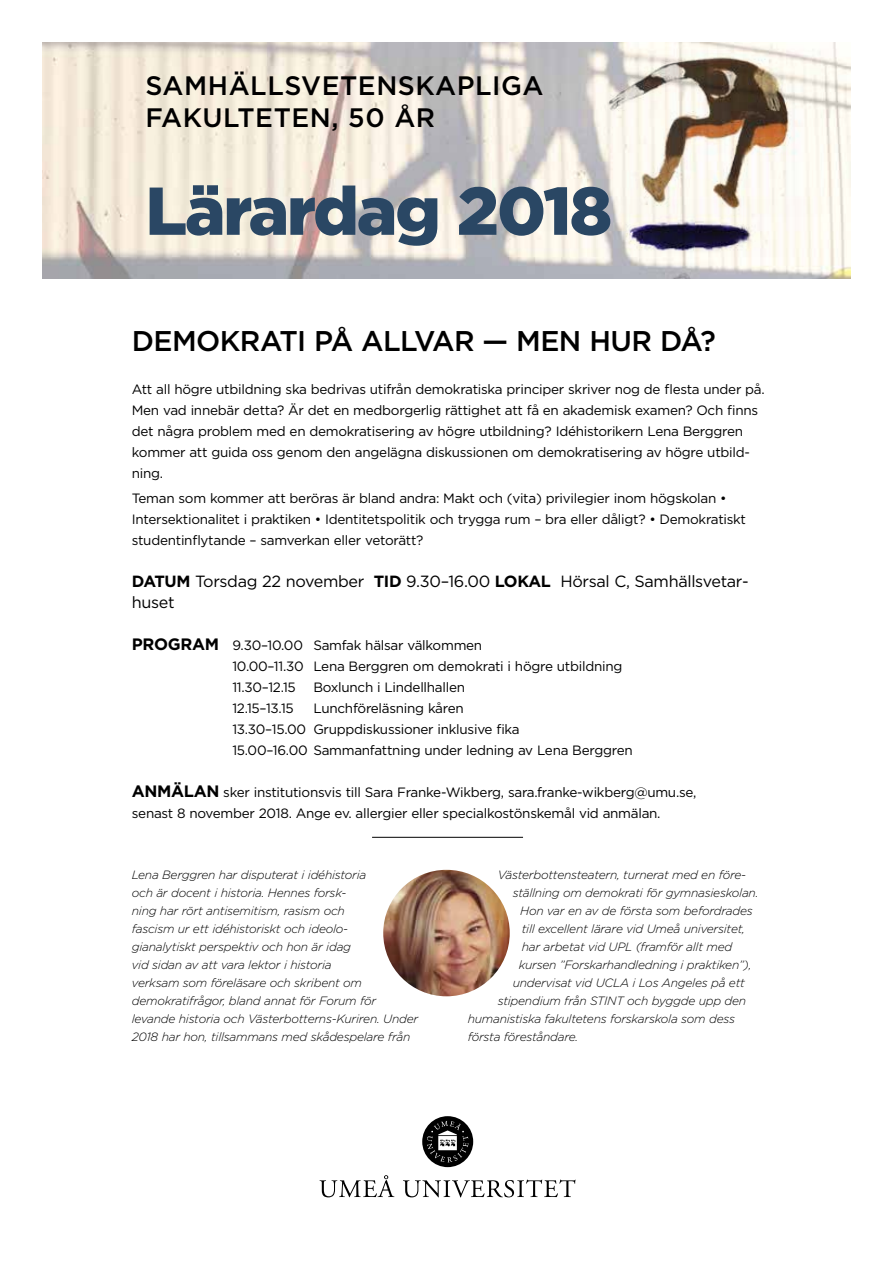
<style>
.page{position:relative;width:893px;height:1263px;background:#fff}
.page>*{position:absolute;margin:0;border:0;box-sizing:border-box;transform-origin:0 0}
.t1{font:900 67.5px "Gotham 20";letter-spacing:-.01em;color:#2a4764}
.t2{font:500 28.5px "Gotham 20";color:#000}
.t3{font:500 26.7px/32px "Gotham 20";letter-spacing:.04em;color:#000}
.t4{font:16.2px/21px "Gotham 20";color:#000}
.t5{font:13.5px/21px "Gotham 20";color:#000}
.t6{font:italic 300 12px/18px "Gotham 20";color:#000}
.s1{font-weight:700}
.s2{font-weight:700;font-size:16.5px}
</style>
<div class="page">
<img style="left:43px;top:43px;width:807px;height:236px">
<img style="left:593px;top:51px;width:230px;height:165px">
<img style="left:591px;top:200px;width:222px;height:56px">
<div style="left:422px;top:1116px;width:51px;height:51px;background:#000;border-radius:50%"></div>
<svg style="left:427px;top:1121px;width:41px;height:41px"></svg>
<svg style="left:320px;top:1175px;width:74px;height:22px"></svg>
<svg style="left:403px;top:1179px;width:172px;height:18px"></svg>
<img style="left:383px;top:870px;width:127px;height:126px;border-radius:63px">
<hr style="left:372px;top:837px;width:151px;height:1px;background:#000">
<h3 class="t3" style="left:145px;top:70px;width:399px">SAMHÄLLSVETENSKAPLIGA<br>FAKULTETEN, 50 ÅR</h3>
<h1 class="t1" style="left:145px;top:164px;width:467px">Lärardag 2018</h1>
<h2 class="t2" style="left:132px;top:323px;width:585px">DEMOKRATI PÅ ALLVAR — MEN HUR DÅ?</h2>
<p class="t5" style="left:132px;top:378px;width:634px">Att all högre utbildning ska bedrivas utifrån demokratiska principer skriver nog de flesta under på.<br>Men vad innebär detta? Är det en medborgerlig rättighet att få en akademisk examen? Och finns det några problem med en demokratisering av högre utbildning? Idéhistorikern Lena Berggren kommer att guida oss genom den angelägna diskussionen om demokratisering av högre utbild&shy;ning.</p>
<p class="t5" style="left:132px;top:487px;width:615px">Teman som kommer att beröras är bland andra: Makt och (vita) privilegier inom högskolan •<br>Intersektionalitet i praktiken • Identitetspolitik och trygga rum – bra eller dåligt? • Demokratiskt studentinflytande – samverkan eller vetorätt?</p>
<p class="t4" style="left:132px;top:570px;width:618px"><span class="s1">DATUM</span> Torsdag 22 november <span class="s1">TID</span> 9.30–16.00 <span class="s1">LOKAL</span> Hörsal C, Samhällsvetar&shy;huset</p>
<p class="t5" style="left:232px;top:634px;width:391px;text-indent:-100px"><span class="s2">PROGRAM</span> 9.30–10.00 Samfak hälsar välkommen<br>10.00–11.30 Lena Berggren om demokrati i högre utbildning<br>11.30–12.15</p>
<p class="t5" style="left:313px;top:676px;width:153px">Boxlunch i Lindellhallen</p>
<p class="t5" style="left:232px;top:697px;width:402px;text-indent:81px">Lunchföreläsning kåren<br>13.30–15.00 Gruppdiskussioner inklusive fika<br>15.00–16.00 Sammanfattning under ledning av Lena Berggren</p>
<p class="t5" style="left:132px;top:781px;width:566px"><span class="s2">ANMÄLAN</span> sker institutionsvis till Sara Franke-Wikberg, sara.franke-wikberg@umu.se, senast 8 november 2018. Ange ev. allergier eller specialkostönskemål vid anmälan.</p>
<p class="t5" style="left:232px;top:697px;width:63px">12.15–13.15</p>
<p class="t6" style="left:132px;top:866px;width:288px">Lena Berggren har disputerat i idéhistoria<br>och är docent i historia. Hennes forsk-<br>ning har rört antisemitism, rasism och<br>fascism ur ett idéhistoriskt och ideolo-<br>gianalytiskt perspektiv och hon är idag<br>vid sidan av att vara lektor i historia<br>verksam som föreläsare och skribent om demokratifrågor, bland annat för Forum för levande historia och Västerbotterns-Kuriren. Under 2018 har hon, tillsammans med skådespelare från</p>
<p class="t6" style="left:498px;top:866px;width:250px">Västerbottensteatern, turnerat med en före-</p>
<p class="t6" style="left:513px;top:884px;width:247px">ställning om demokrati för gymnasieskolan.</p>
<p class="t6" style="left:520px;top:902px;width:234px">Hon var en av de första som befordrades</p>
<p class="t6" style="left:522px;top:920px;width:225px">till excellent lärare vid Umeå universitet,</p>
<p class="t6" style="left:522px;top:938px;width:212px">har arbetat vid UPL (framför allt med</p>
<p class="t6" style="left:519px;top:956px;width:234px">kursen ”Forskarhandledning i praktiken”),</p>
<p class="t6" style="left:513px;top:974px;width:233px">undervisat vid UCLA i Los Angeles på ett</p>
<p class="t6" style="left:498px;top:992px;width:250px">stipendium från STINT och byggde upp den</p>
<p class="t6" style="left:468px;top:1010px;width:268px">humanistiska fakultetens forskarskola som dess</p>
<p class="t6" style="left:468px;top:1028px;width:112px">första föreståndare.</p>
</div>
